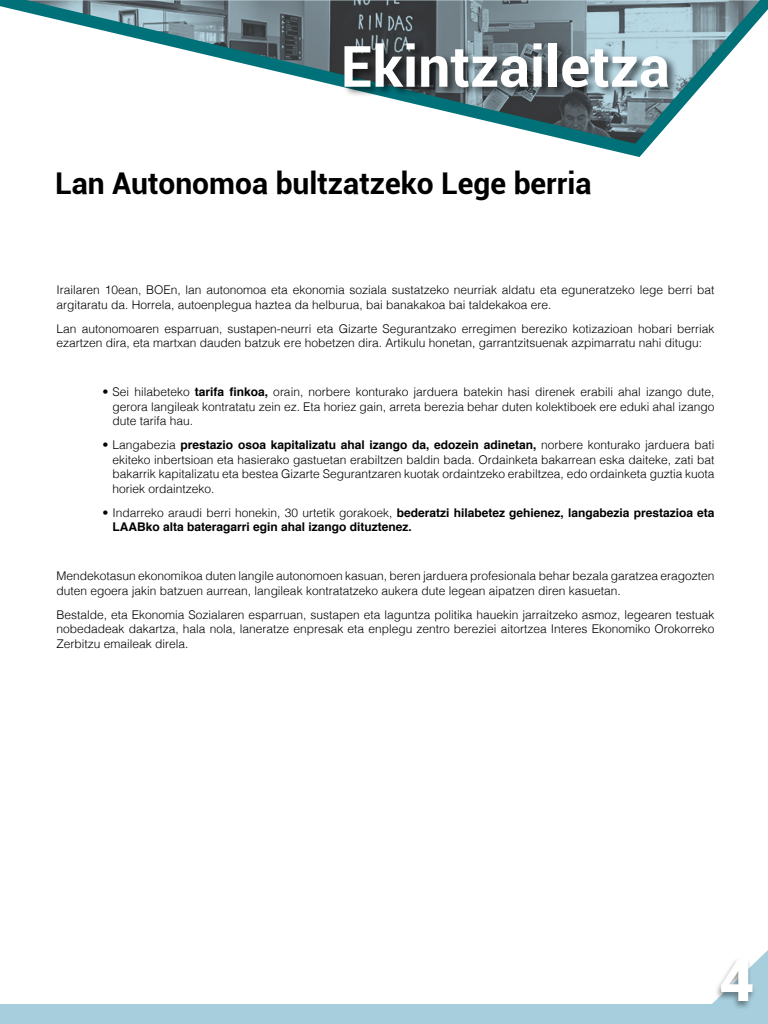
<style>
.page{position:relative;width:768px;height:1024px;background:#fff}
.page>*{position:absolute;margin:0;border:0;box-sizing:border-box;transform-origin:0 0}
.t1{font:900 60px "Roboto";color:#fff}
.t2{font:700 57px "Roboto";color:#fff}
.t3{font:700 30px "Roboto";color:#000}
.t4{font:300 12px/14.4px "Helvetica";color:#000}
.t5{font:700 12px/14.4px "Helvetica";color:#000}
.s1{font-weight:700}
.s2{font-weight:300}
</style>
<div class="page">
<div style="left:0;top:1004px;width:768px;height:20px;background:#a6cedd"></div>
<svg style="left:712px;top:950px;width:56px;height:54px"></svg>
<div style="left:715px;top:957px;width:42px;height:53px;background:#000;opacity:.4"></div>
<svg style="left:0;top:0;width:768px;height:157px"></svg>
<div style="left:343px;top:40px;width:336px;height:58px;background:#000;opacity:.6"></div>
<h2 class="t2" style="left:341px;top:26px;width:331px">Ekintzailetza</h2>
<h3 class="t3" style="left:55px;top:163px;width:538px">Lan Autonomoa bultzatzeko Lege berria</h3>
<p class="t4" style="left:57px;top:282px;width:660px">Irailaren 10ean, BOEn, lan autonomoa eta ekonomia soziala sustatzeko neurriak aldatu eta eguneratzeko lege berri bat argitaratu da. Horrela, autoenplegua haztea da helburua, bai banakakoa bai taldekakoa ere.</p>
<p class="t4" style="left:57px;top:321px;width:660px">Lan autonomoaren esparruan, sustapen-neurri eta Gizarte Segurantzako erregimen bereziko kotizazioan hobari berriak ezartzen dira, eta martxan dauden batzuk ere hobetzen dira. Artikulu honetan, garrantzitsuenak azpimarratu nahi ditugu:</p>
<p class="t4" style="left:113px;top:384px;width:604px;text-align:justify;text-indent:-10px">• Sei hilabeteko <span class="s1">tarifa finkoa,</span> orain, norbere konturako jarduera batekin hasi direnek erabili ahal izango dute, gerora langileak kontratatu zein ez. Eta horiez gain, arreta berezia behar duten kolektiboek ere eduki ahal izango dute tarifa hau.</p>
<p class="t4" style="left:113px;top:437px;width:604px;text-align:justify;text-indent:-10px">• Langabezia <span class="s1">prestazio osoa kapitalizatu ahal izango da, edozein adinetan,</span> norbere konturako jarduera bati ekiteko inbertsioan eta hasierako gastuetan erabiltzen baldin bada. Ordainketa bakarrean eska daiteke, zati bat bakarrik kapitalizatu eta bestea Gizarte Segurantzaren kuotak ordaintzeko erabiltzea, edo ordainketa guztia kuota horiek ordaintzeko.</p>
<p class="t5" style="left:113px;top:506px;width:604px;text-indent:-10px"><span class="s2">• Indarreko araudi berri honekin, 30 urtetik gorakoek,</span> bederatzi hilabetez gehienez, langabezia prestazioa eta<br>LAABko alta bateragarri egin ahal izango dituztenez.</p>
<p class="t4" style="left:57px;top:568px;width:659px">Mendekotasun ekonomikoa duten langile autonomoen kasuan, beren jarduera profesionala behar bezala garatzea eragozten duten egoera jakin batzuen aurrean, langileak kontratatzeko aukera dute legean aipatzen diren kasuetan.</p>
<p class="t4" style="left:57px;top:607px;width:660px;text-align:justify">Bestalde, eta Ekonomia Sozialaren esparruan, sustapen eta laguntza politika hauekin jarraitzeko asmoz, legearen testuak nobedadeak dakartza, hala nola, laneratze enpresak eta enplegu zentro bereziei aitortzea Interes Ekonomiko Orokorreko Zerbitzu emaileak direla.</p>
<h1 class="t1" style="left:719px;top:937px;width:36px">4</h1>
</div>
